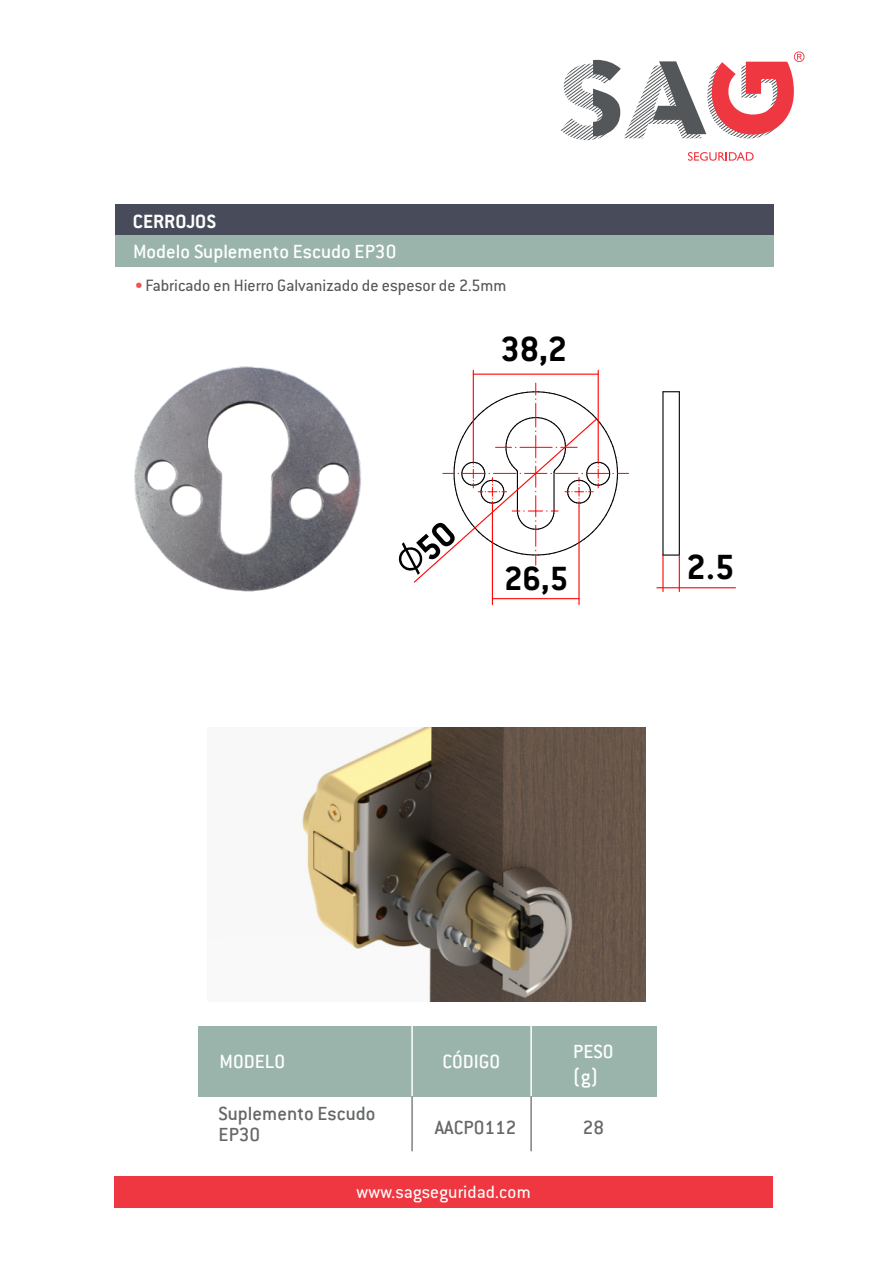
<style>
.page{position:relative;width:894px;height:1263px;background:#fff}
.page>*{position:absolute;margin:0;border:0;box-sizing:border-box;transform-origin:0 0}
.t1{font:700 38.4px "Conduit ITC";color:#000}
.t2{font:700 36.9px "Conduit ITC";color:#000}
.t3{font:500 21px/25.2px "Conduit ITC";color:#fff}
.t4{font:500 21px/21px "Conduit ITC";color:#656768}
.t5{font:700 21px "Conduit ITC";color:#fff}
.t6{font:19.5px "Conduit ITC Std";letter-spacing:.01em;color:#fff}
.t7{font:18px "Conduit ITC Std";color:#545556}
.s1{color:#f0525a}
</style>
<div class="page">
<div style="left:115px;top:204px;width:658px;height:32px;background:#484b5a"></div>
<div style="left:115px;top:235px;width:658px;height:32px;background:#9ab4ac"></div>
<svg style="left:688px;top:152px;width:65px;height:9px"></svg>
<svg style="left:561px;top:51px;width:243px;height:89px"></svg>
<div style="left:115px;top:1176px;width:657px;height:32px;background:#ef3741"></div>
<div style="left:198px;top:1026px;width:458px;height:70px;background:#9ab4ac"></div>
<hr style="left:411px;top:1025px;width:1px;height:71px;background:#fff">
<hr style="left:530px;top:1025px;width:1px;height:71px;background:#fff">
<hr style="left:411px;top:1096px;width:1px;height:55px;background:#7e8183">
<hr style="left:530px;top:1096px;width:1px;height:55px;background:#7e8183">
<img style="left:302px;top:728px;width:343px;height:273px">
<img style="left:134px;top:366px;width:412px;height:239px">
<hr style="left:662px;top:392px;width:1px;height:163px;background:#000">
<hr style="left:678px;top:392px;width:1px;height:163px;background:#000">
<svg style="left:662px;top:391px;width:17px;height:1px"></svg>
<svg style="left:662px;top:554px;width:17px;height:2px"></svg>
<hr style="left:472px;top:370px;width:1px;height:90px;background:#f00">
<hr style="left:597px;top:370px;width:1px;height:90px;background:#f00">
<hr style="left:473px;top:374px;width:125px;height:1px;background:#f00">
<hr style="left:491px;top:506px;width:2px;height:98px;background:#f00">
<hr style="left:578px;top:506px;width:1px;height:98px;background:#f00">
<hr style="left:492px;top:598px;width:86px;height:1px;background:#f00">
<hr style="left:662px;top:555px;width:1px;height:37px;background:#f00">
<hr style="left:678px;top:555px;width:1px;height:37px;background:#f00">
<hr style="left:656px;top:587px;width:79px;height:1px;background:#f00">
<svg style="left:390px;top:383px;width:238px;height:201px"></svg>
<p class="t5" style="left:133px;top:215px;width:85px">CERROJOS</p>
<p class="t3" style="left:133px;top:241px;width:265px">Modelo Suplemento Escudo EP30</p>
<p class="t7" style="left:134px;top:279px;width:373px"><span class="s1">•</span>Fabricado en Hierro Galvanizado de espesor de 2.5mm</p>
<h1 class="t1" style="left:500px;top:336px;width:68px">38,2</h1>
<h2 class="t2" style="left:504px;top:566px;width:66px">26,5</h2>
<h1 class="t1" style="left:686px;top:555px;width:49px">2.5</h1>
<p class="t3" style="left:219px;top:1051px;width:67px">MODELO</p>
<p class="t3" style="left:442px;top:1051px;width:59px">CÓDIGO</p>
<p class="t3" style="left:573px;top:1041px;width:42px">PESO (g)</p>
<p class="t4" style="left:218px;top:1105px;width:158px">Suplemento Escudo<br>EP30</p>
<p class="t4" style="left:434px;top:1119px;width:83px">AACP0112</p>
<p class="t4" style="left:582px;top:1119px;width:23px">28</p>
<p class="t6" style="left:356px;top:1186px;width:175px">www.sagseguridad.com</p>
</div>
